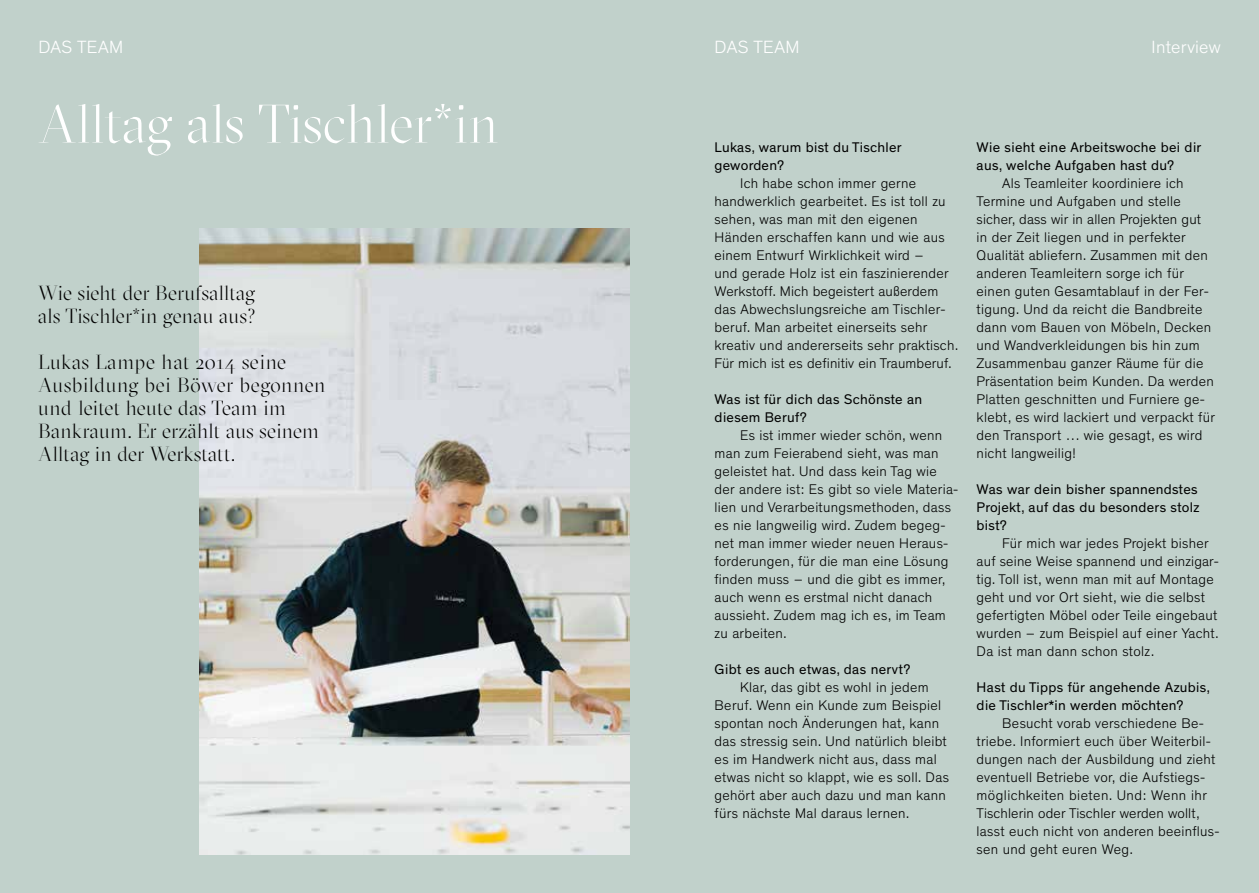
<style>
.page{position:relative;width:1259px;height:893px;background:#c1d1cb}
.page>*{position:absolute;margin:0;border:0;box-sizing:border-box;transform-origin:0 0}
.t1{font:300 54px "GT Sectra Display";letter-spacing:.01em;color:#fff}
.t2{font:300 20.4px/23px "GT Sectra Display";letter-spacing:.02em;color:#000}
.t3{font:300 18px "Theinhardt";letter-spacing:.02em;color:#fff}
.t4{font:300 14.25px/18px "Theinhardt";letter-spacing:.02em;color:#000}
.t5{font:14.25px/18px "Theinhardt";letter-spacing:.02em;color:#000}
</style>
<div class="page">
<img style="left:199px;top:229px;width:430px;height:626px">
<p class="t3" style="left:38px;top:36px;width:86px">DAS TEAM</p>
<h1 class="t1" style="left:38px;top:93px;width:462px">Alltag als Tischler*in</h1>
<h2 class="t2" style="left:38px;top:282px;width:219px">Wie sieht der Berufsalltag als Tischler*in genau aus?</h2>
<h2 class="t2" style="left:38px;top:351px;width:289px">Lukas Lampe hat 2014 seine<br>Ausbildung bei Böwer begonnen und leitet heute das Team im<br>Bankraum. Er erzählt aus seinem<br>Alltag in der Werkstatt.</h2>
<p class="t3" style="left:714px;top:36px;width:86px">DAS TEAM</p>
<p class="t3" style="left:1151px;top:36px;width:71px">Interview</p>
<p class="t5" style="left:714px;top:138px;width:188px">Lukas, warum bist du Tischler geworden?</p>
<p class="t4" style="left:714px;top:174px;width:245px;text-indent:26px">Ich habe schon immer gerne handwerklich gearbeitet. Es ist toll zu sehen, was man mit den eigenen Händen erschaffen kann und wie aus einem Entwurf Wirklichkeit wird –<br>und gerade Holz ist ein faszinierender Werkstoff. Mich begeistert außerdem das Abwechslungsreiche am Tischler&shy;beruf. Man arbeitet einerseits sehr kreativ und andererseits sehr praktisch.<br>Für mich ist es definitiv ein Traumberuf.</p>
<p class="t5" style="left:714px;top:390px;width:209px">Was ist für dich das Schönste an diesem Beruf?</p>
<p class="t4" style="left:714px;top:426px;width:245px;text-indent:26px">Es ist immer wieder schön, wenn man zum Feierabend sieht, was man geleistet hat. Und dass kein Tag wie der andere ist: Es gibt so viele Materia&shy;lien und Verarbeitungsmethoden, dass es nie langweilig wird. Zudem begeg&shy;net man immer wieder neuen Heraus&shy;forderungen, für die man eine Lösung finden muss – und die gibt es immer, auch wenn es erstmal nicht danach aussieht. Zudem mag ich es, im Team zu arbeiten.</p>
<p class="t5" style="left:714px;top:660px;width:197px">Gibt es auch etwas, das nervt?</p>
<p class="t4" style="left:714px;top:678px;width:236px;text-indent:26px">Klar, das gibt es wohl in jedem Beruf. Wenn ein Kunde zum Beispiel spontan noch Änderungen hat, kann das stressig sein. Und natürlich bleibt es im Handwerk nicht aus, dass mal etwas nicht so klappt, wie es soll. Das gehört aber auch dazu und man kann fürs nächste Mal daraus lernen.</p>
<p class="t5" style="left:976px;top:138px;width:226px">Wie sieht eine Arbeitswoche bei dir aus, welche Aufgaben hast du?</p>
<p class="t4" style="left:976px;top:174px;width:240px;text-indent:26px">Als Teamleiter koordiniere ich Termine und Aufgaben und stelle sicher, dass wir in allen Projekten gut in der Zeit liegen und in perfekter Qualität abliefern. Zusammen mit den anderen Teamleitern sorge ich für einen guten Gesamtablauf in der Fer&shy;tigung. Und da reicht die Bandbreite dann vom Bauen von Möbeln, Decken und Wandverkleidungen bis hin zum Zusammenbau ganzer Räume für die Präsentation beim Kunden. Da werden Platten geschnitten und Furniere ge&shy;klebt, es wird lackiert und verpackt für den Transport … wie gesagt, es wird nicht langweilig!</p>
<p class="t5" style="left:976px;top:480px;width:224px;text-align:justify">Was war dein bisher spannendstes Projekt, auf das du besonders stolz bist?</p>
<p class="t4" style="left:976px;top:534px;width:244px;text-indent:26px">Für mich war jedes Projekt bisher auf seine Weise spannend und einzigar&shy;tig. Toll ist, wenn man mit auf Montage geht und vor Ort sieht, wie die selbst gefertigten Möbel oder Teile eingebaut wurden – zum Beispiel auf einer Yacht.<br>Da ist man dann schon stolz.</p>
<p class="t5" style="left:976px;top:678px;width:235px">Hast du Tipps für angehende Azubis, die Tischler*in werden möchten?</p>
<p class="t4" style="left:976px;top:714px;width:244px;text-indent:26px">Besucht vorab verschiedene Be&shy;triebe. Informiert euch über Weiterbil&shy;dungen nach der Ausbildung und zieht eventuell Betriebe vor, die Aufstiegs&shy;möglichkeiten bieten. Und: Wenn ihr Tischlerin oder Tischler werden wollt, lasst euch nicht von anderen beeinflus&shy;sen und geht euren Weg.</p>
</div>
